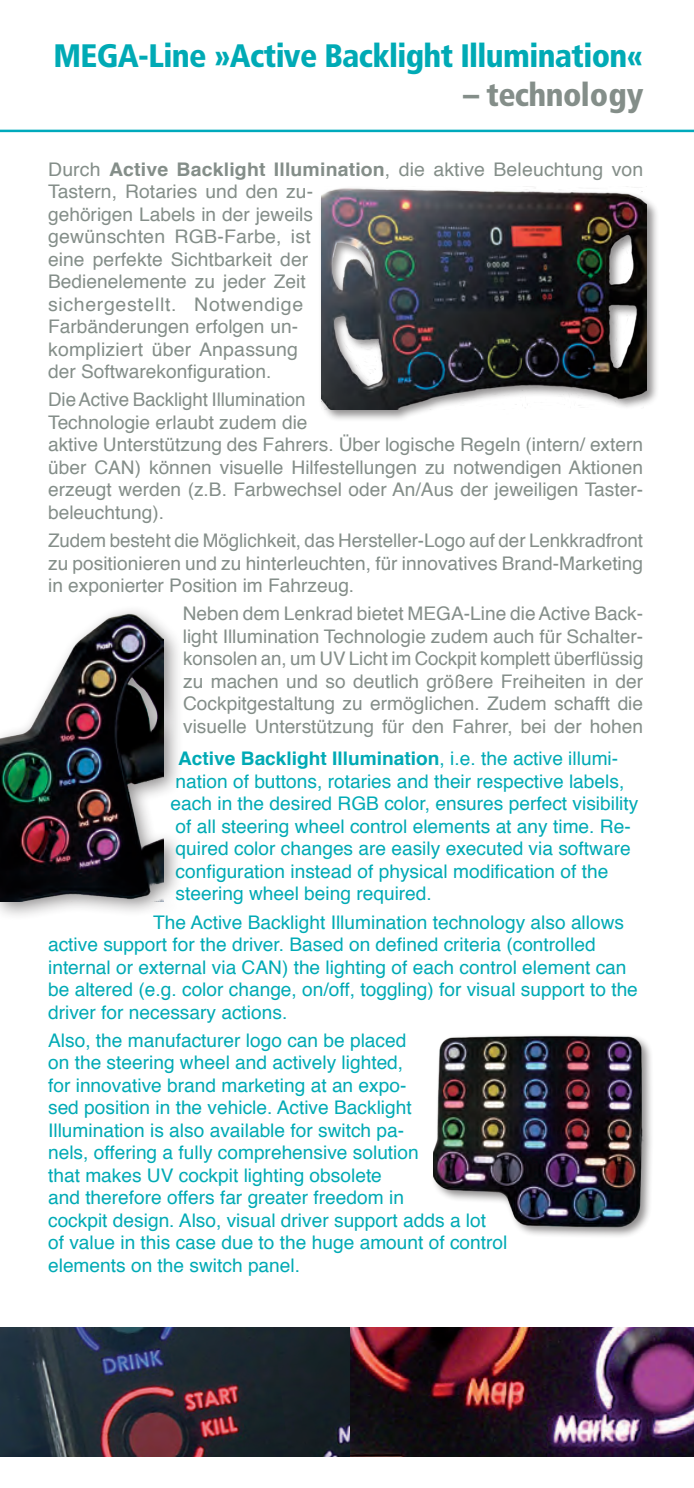
<style>
.page{position:relative;width:694px;height:1488px;background:#fff}
.page>*{position:absolute;margin:0;border:0;box-sizing:border-box;transform-origin:0 0}
.t1{font:900 condensed 32.5px "Frutiger";letter-spacing:-.02em;color:#00aab5}
.t2{font:900 condensed 32.5px "Frutiger";letter-spacing:-.02em;color:#848e89}
.t3{font:18.75px/22.5px "Helvetica";color:#00aab5}
.t4{font:18.75px/22.5px "Helvetica";color:#848e89;text-align:justify}
.t5{font:18.75px/22.5px "Helvetica";color:#848e89;scale:1.04 1}
.s1{font-weight:700}
</style>
<div class="page">
<img style="left:0;top:1327px;width:350px;height:129px">
<img style="left:350px;top:1327px;width:344px;height:129px">
<hr style="left:0;top:130px;width:694px;height:2px;background:#00aabc">
<div style="left:318px;top:185px;width:341px;height:237px;background:#231f20;opacity:.5"></div>
<img style="left:321px;top:186px;width:325px;height:223px">
<div style="left:0;top:604px;width:184px;height:317px;background:#231f20;opacity:.5"></div>
<img style="left:0;top:613px;width:163px;height:288px">
<div style="left:431px;top:1033px;width:223px;height:205px;background:#231f20;opacity:.5"></div>
<img style="left:434px;top:1033px;width:211px;height:195px">
<h1 class="t1" style="left:54px;top:36px;width:591px">MEGA-Line »Active Backlight Illumination«</h1>
<h1 class="t2" style="left:463px;top:75px;width:182px">– technology</h1>
<p class="t5" style="left:48px;top:158px;width:574px">Durch <span class="s1">Active Backlight Illumination</span>, die aktive Beleuchtung von Tastern, Rotaries und den zu-<br>gehörigen Labels in der jeweils<br>gewünschten RGB-Farbe, ist<br>eine perfekte Sichtbarkeit der<br>Bedienelemente zu jeder Zeit<br>sichergestellt. Notwendige<br>Farbänderungen erfolgen un-<br>kompliziert über Anpassung<br>der Softwarekonfiguration.</p>
<p class="t4" style="left:48px;top:389px;width:596px;text-align:left">Die Active Backlight Illumination<br>Technologie erlaubt zudem die<br>aktive Unterstützung des Fahrers. Über logische Regeln (intern/ extern über CAN) können visuelle Hilfestellungen zu notwendigen Aktionen erzeugt werden (z.B. Farbwechsel oder An/Aus der jeweiligen Taster&shy;beleuchtung).</p>
<p class="t4" style="left:48px;top:530px;width:596px">Zudem besteht die Möglichkeit, das Hersteller-Logo auf der Lenkkradfront zu positionieren und zu hinterleuchten, für innovatives Brand-Marketing in exponierter Position im Fahrzeug.</p>
<p class="t4" style="left:183px;top:603px;width:462px">Neben dem Lenkrad bietet MEGA-Line die Active Back&shy;light Illumination Technologie zudem auch für Schalter&shy;konsolen an, um UV Licht im Cockpit komplett überflüssig zu machen und so deutlich größere Freiheiten in der Cockpitgestaltung zu ermöglichen. Zudem schafft die visuelle Unterstützung für den Fahrer, bei der hohen</p>
<p class="t3" style="left:171px;top:748px;width:469px;text-indent:7px"><span class="s1">Active Backlight Illumination</span>, i.e. the active illumi&shy;nation of buttons, rotaries and their respective labels, each in the desired RGB color, ensures perfect visibility of all steering wheel control elements at any time. Re&shy;quired color changes are easily executed via software configuration instead of physical modification of the steering wheel being required.</p>
<p class="t3" style="left:48px;top:911px;width:591px;text-indent:105px">The Active Backlight Illumination technology also allows active support for the driver. Based on defined criteria (controlled internal or external via CAN) the lighting of each control element can be altered (e.g. color change, on/off, toggling) for visual support to the driver for necessary actions.</p>
<p class="t3" style="left:48px;top:1029px;width:461px">Also, the manufacturer logo can be placed<br>on the steering wheel and actively lighted,<br>for innovative brand marketing at an expo-<br>sed position in the vehicle. Active Backlight Illumination is also available for switch pa-<br>nels, offering a fully comprehensive solution<br>that makes UV cockpit lighting obsolete<br>and therefore offers far greater freedom in<br>cockpit design. Also, visual driver support adds a lot<br>of value in this case due to the huge amount of control elements on the switch panel.</p>
</div>
